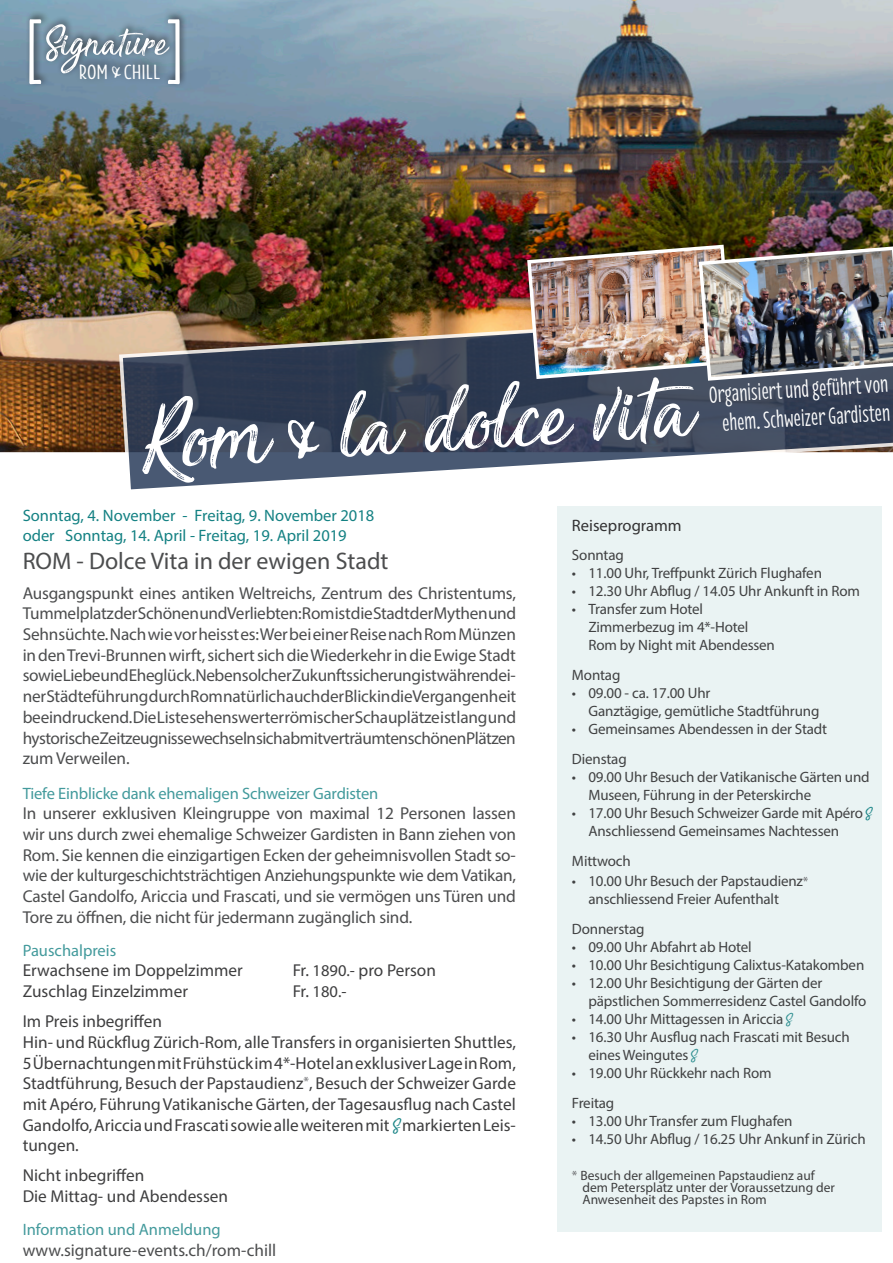
<style>
.page{position:relative;width:893px;height:1263px;background:#fff}
.page>*{position:absolute;margin:0;border:0;box-sizing:border-box;transform-origin:0 0}
.t1{font:123.3px "Sensations and Qualities";color:#fff}
.t2{font:76.05px "Florence";color:#fff}
.t3{font:53.25px "Sensations and Qualities";color:#fff}
.t4{font:24px/28.7px "Florence";color:#fff;text-align:center;scale:1.05 1}
.t5{font:24px "Myriad Pro";color:#4c4d4e}
.t6{font:21.15px "Florence";color:#fff;scale:1.3 1}
.t7{font:17.25px/20.7px "Myriad Pro";letter-spacing:-.01em;color:#4c4d4e;text-align:justify}
.t8{font:17.25px/20.7px "Myriad Pro";color:#3e3e3f;text-align:justify}
.t9{font:16.5px "Myriad Pro";color:#148183}
.t10{font:16.5px "Myriad Pro";letter-spacing:-.01em;color:#439a9c}
.t11{font:16.5px "Myriad Pro";color:#333233}
.t12{font:16.5px "Myriad Pro";color:#3e3e3f}
.t13{font:15px/18px "Myriad Pro";letter-spacing:-.01em;color:#404142}
.t14{font:13.5px "Myriad Pro";color:#3e3e3f}
.s1{font-family:"Mistral";font-size:17.25px}
.s2{font-family:"Mistral";font-size:60px}
.s3{font-size:16.5px}
.s4{font-size:17.25px}
.s5{font-family:"Sensations and Qualities";font-size:22.5px;color:#148183}
.s6{font-family:"Sensations and Qualities";font-size:19.5px;color:#148183}
.s7{font-size:13.5px;color:#6c6d70}
.s8{font-family:"Sensations and Qualities";font-size:19.5px;color:#2c8e8f}
.s9{color:#6c6d70}
</style>
<div class="page">
<img style="left:0;top:0;width:893px;height:453px">
<svg style="left:117px;top:304px;width:776px;height:186px"></svg>
<div style="left:557px;top:506px;width:325px;height:726px;background:#eaf3f3"></div>
<img style="left:525px;top:243px;width:368px;height:140px">
<div style="left:42px;top:15px;width:135px;height:62px;background:#231f20;opacity:.75"></div>
<div style="left:25px;top:10px;width:25px;height:78px;background:#231f20;opacity:.75"></div>
<div style="left:74px;top:53px;width:96px;height:32px;background:#231f20;opacity:.75"></div>
<div style="left:163px;top:10px;width:25px;height:78px;background:#231f20;opacity:.75"></div>
<svg style="left:168px;top:19px;width:12px;height:65px"></svg>
<p class="t2" style="left:26px;top:-12px;width:18px">[</p>
<p class="t3" style="left:46px;top:16px;width:125px">Signature</p>
<p class="t6" style="left:79px;top:55px;width:64px">ROM <span class="s1">&amp;</span> CHILL</p>
<p class="t1" style="left:137px;top:378px;width:561px;rotate:-3deg">Rom <span class="s2">&amp;</span> la dolce vita</p>
<p class="t4" style="left:708px;top:380px;width:173px;rotate:-3deg">Organisiert und geführt von ehem. Schweizer Gardisten</p>
<p class="t9" style="left:23px;top:505px;width:353px">Sonntag, 4. November - Freitag, 9. November 2018</p>
<p class="t9" style="left:23px;top:525px;width:326px">oder Sonntag, 14. April - Freitag, 19. April 2019</p>
<p class="t5" style="left:23px;top:547px;width:367px">ROM - Dolce Vita in der ewigen Stadt</p>
<p class="t7" style="left:23px;top:582px;width:495px">Ausgangspunkt eines antiken Weltreichs, Zentrum des Christentums, Tummelplatz der Schönen und Verliebten: Rom ist die Stadt der Mythen und Sehnsüchte. Nach wie vor heisst es: Wer bei einer Reise nach Rom Münzen in den Trevi-Brunnen wirft, sichert sich die Wiederkehr in die Ewige Stadt sowie Liebe und Eheglück. Neben solcher Zukunftssicherung ist während ei&shy;ner Städteführung durch Rom natürlich auch der Blick in die Vergangenheit beeindruckend. Die Liste sehenswerter römischer Schauplätze ist lang und hystorische Zeitzeugnisse wechseln sich ab mit verträumten schönen Plätzen zum Verweilen.</p>
<p class="t10" style="left:23px;top:783px;width:357px">Tiefe Einblicke dank ehemaligen Schweizer Gardisten</p>
<p class="t7" style="left:23px;top:803px;width:495px">In unserer exklusiven Kleingruppe von maximal 12 Personen lassen wir uns durch zwei ehemalige Schweizer Gardisten in Bann ziehen von Rom. Sie kennen die einzigartigen Ecken der geheimnisvollen Stadt so&shy;wie der kulturgeschichtsträchtigen Anziehungspunkte wie dem Vatikan, Castel Gandolfo, Ariccia und Frascati, und sie vermögen uns Türen und Tore zu öffnen, die nicht für jedermann zugänglich sind.</p>
<p class="t10" style="left:23px;top:940px;width:95px">Pauschalpreis</p>
<p class="t8" style="left:23px;top:960px;width:222px">Erwachsene im Doppelzimmer</p>
<p class="t8" style="left:293px;top:960px;width:145px">Fr. <span class="s3">1890.-</span> pro Person</p>
<p class="t8" style="left:23px;top:981px;width:167px">Zuschlag Einzelzimmer</p>
<p class="t12" style="left:293px;top:981px;width:55px"><span class="s4">Fr.</span> 180.-</p>
<p class="t8" style="left:23px;top:1011px;width:141px">Im Preis inbegriffen</p>
<p class="t8" style="left:23px;top:1031px;width:495px">Hin- und Rückflug Zürich-Rom, alle Transfers in organisierten Shuttles, 5 Übernachtungen mit Frühstück im 4*-Hotel an exklusiver Lage in Rom, Stadtführung, Besuch der Papstaudienz<sup>*</sup>, Besuch der Schweizer Garde mit Apéro, Führung Vatikanische Gärten, der Tagesausflug nach Castel Gandolfo, Ariccia und Frascati sowie alle weiteren mit <span class="s5">S</span>markierten Leis&shy;tungen.</p>
<p class="t8" style="left:23px;top:1165px;width:123px">Nicht inbegriffen</p>
<p class="t8" style="left:23px;top:1186px;width:207px">Die Mittag- und Abendessen</p>
<p class="t10" style="left:23px;top:1219px;width:200px">Information und Anmeldung</p>
<p class="t7" style="left:23px;top:1239px;width:255px">www.signature-events.ch/rom-chill</p>
<p class="t11" style="left:572px;top:516px;width:111px">Reiseprogramm</p>
<p class="t13" style="left:572px;top:545px;width:53px">Sonntag</p>
<p class="t13" style="left:572px;top:563px;width:252px">• 11.00 Uhr, Treffpunkt Zürich Flughafen</p>
<p class="t13" style="left:572px;top:581px;width:290px">• 12.30 Uhr Abflug / 14.05 Uhr Ankunft in Rom</p>
<p class="t13" style="left:588px;top:599px;width:188px;text-indent:-16px">• Transfer zum Hotel<br>Zimmerbezug im 4*-Hotel<br>Rom by Night mit Abendessen</p>
<p class="t13" style="left:572px;top:665px;width:50px">Montag</p>
<p class="t13" style="left:572px;top:683px;width:140px">• 09.00 - ca. 17.00 Uhr</p>
<p class="t13" style="left:588px;top:701px;width:232px">Ganztägige, gemütliche Stadtführung</p>
<p class="t13" style="left:572px;top:719px;width:257px">• Gemeinsames Abendessen in der Stadt</p>
<p class="t13" style="left:572px;top:749px;width:56px">Dienstag</p>
<p class="t13" style="left:588px;top:767px;width:283px;text-indent:-16px">• 09.00 Uhr Besuch der Vatikanische Gärten und<br>Museen, Führung in der Peterskirche</p>
<p class="t13" style="left:572px;top:803px;width:302px">• 17.00 Uhr Besuch Schweizer Garde mit Apéro <span class="s6">S</span></p>
<p class="t13" style="left:588px;top:821px;width:252px">Anschliessend Gemeinsames Nachtessen</p>
<p class="t13" style="left:572px;top:851px;width:60px">Mittwoch</p>
<p class="t13" style="left:572px;top:872px;width:238px">• 10.00 Uhr Besuch der Papstaudienz<span class="s7">*</span></p>
<p class="t13" style="left:588px;top:890px;width:192px">anschliessend Freier Aufenthalt</p>
<p class="t13" style="left:572px;top:920px;width:74px">Donnerstag</p>
<p class="t13" style="left:572px;top:938px;width:181px">• 09.00 Uhr Abfahrt ab Hotel</p>
<p class="t13" style="left:572px;top:956px;width:294px">• 10.00 Uhr Besichtigung Calixtus-Katakomben</p>
<p class="t13" style="left:588px;top:974px;width:279px;text-indent:-16px">• 12.00 Uhr Besichtigung der Gärten der päpstlichen Sommerresidenz Castel Gandolfo</p>
<p class="t13" style="left:572px;top:1010px;width:222px">• 14.00 Uhr Mittagessen in Ariccia <span class="s8">S</span></p>
<p class="t13" style="left:588px;top:1028px;width:263px;text-indent:-16px">• 16.30 Uhr Ausflug nach Frascati mit Besuch eines Weingutes <span class="s8">S</span></p>
<p class="t13" style="left:572px;top:1064px;width:201px">• 19.00 Uhr Rückkehr nach Rom</p>
<p class="t13" style="left:572px;top:1094px;width:44px">Freitag</p>
<p class="t13" style="left:572px;top:1112px;width:222px">• 13.00 Uhr Transfer zum Flughafen</p>
<p class="t13" style="left:572px;top:1130px;width:295px">• 14.50 Uhr Abflug / 16.25 Uhr Ankunf in Zürich</p>
<p class="t14" style="left:572px;top:1167px;width:244px"><span class="s9">*</span> Besuch der allgemeinen Papstaudienz auf</p>
<p class="t14" style="left:582px;top:1179px;width:254px">dem Petersplatz unter der Voraussetzung der</p>
<p class="t14" style="left:582px;top:1191px;width:186px">Anwesenheit des Papstes in Rom</p>
</div>
